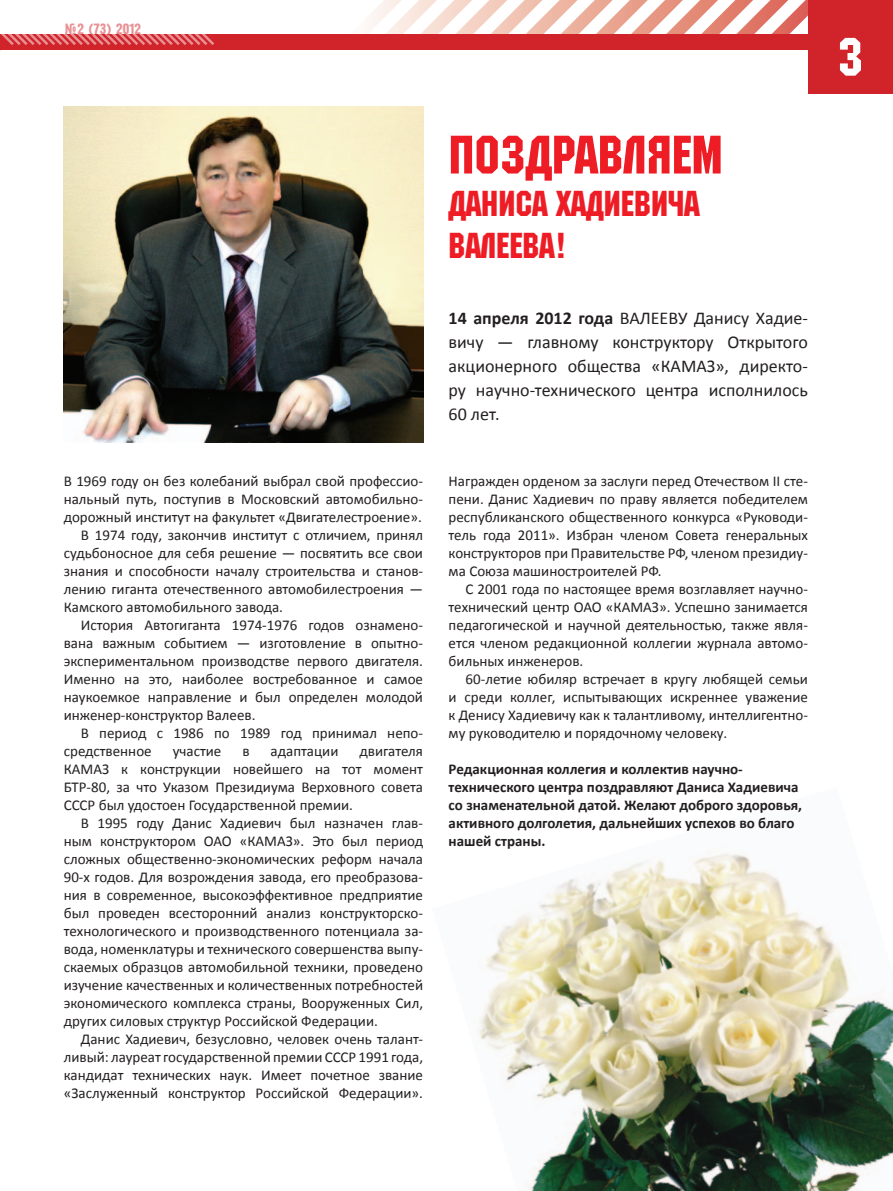
<style>
.page{position:relative;width:893px;height:1191px;background:#fff}
.page>*{position:absolute;margin:0;border:0;box-sizing:border-box;transform-origin:0 0}
.t1{font:54px "Machine C";color:#ee1c24}
.t2{font:54px "Machine C";color:#fff}
.t3{font:36px/42px "Machine C";color:#ee1c24}
.t4{font:18px/24px "Calibri";color:#231f20;text-align:justify}
.t5{font:15px/18px "Calibri";color:#231f20;text-align:justify}
.t6{font:700 15px/18px "Calibri";color:#231f20}
.t7{font:15px "Pollock 1 C";color:#d1232a}
.s1{font-weight:700}
</style>
<div class="page">
<svg style="left:367px;top:0;width:441px;height:34px"></svg>
<div style="left:0;top:34px;width:808px;height:16px;background:#d1232a"></div>
<div style="left:808px;top:0;width:85px;height:94px;background:#d1232a"></div>
<svg style="left:1px;top:34px;width:213px;height:11px"></svg>
<img style="left:478px;top:853px;width:415px;height:338px">
<img style="left:64px;top:106px;width:359px;height:336px">
<p class="t7" style="left:65px;top:21px;width:78px">№2 (73) 2012</p>
<p class="t5" style="left:64px;top:471px;width:361px">В 1969 году он без колебаний выбрал свой профессио-</p>
<p class="t5" style="left:64px;top:489px;width:361px">нальный путь, поступив в Московский автомобильно-</p>
<p class="t5" style="left:64px;top:507px;width:359px">дорожный институт на факультет «Двигателестроение».</p>
<p class="t5" style="left:81px;top:525px;width:344px">В 1974 году, закончив институт с отличием, принял</p>
<p class="t5" style="left:64px;top:543px;width:361px">судьбоносное для себя решение — посвятить все свои</p>
<p class="t5" style="left:64px;top:561px;width:361px">знания и способности началу строительства и станов-</p>
<p class="t5" style="left:64px;top:579px;width:361px">лению гиганта отечественного автомобилестроения —</p>
<p class="t5" style="left:64px;top:597px;width:221px">Камского автомобильного завода.</p>
<p class="t5" style="left:81px;top:615px;width:344px">История Автогиганта 1974-1976 годов ознамено-</p>
<p class="t5" style="left:64px;top:633px;width:361px">вана важным событием — изготовление в опытно-</p>
<p class="t5" style="left:64px;top:651px;width:361px">экспериментальном производстве первого двигателя.</p>
<p class="t5" style="left:64px;top:669px;width:361px">Именно на это, наиболее востребованное и самое</p>
<p class="t5" style="left:64px;top:687px;width:361px">наукоемкое направление и был определен молодой</p>
<p class="t5" style="left:64px;top:705px;width:193px">инженер-конструктор Валеев.</p>
<p class="t5" style="left:81px;top:723px;width:344px">В период с 1986 по 1989 год принимал непо-</p>
<p class="t5" style="left:64px;top:741px;width:89px">средственное</p>
<p class="t5" style="left:173px;top:741px;width:50px">участие</p>
<p class="t5" style="left:242px;top:741px;width:9px">в</p>
<p class="t5" style="left:271px;top:741px;width:69px">адаптации</p>
<p class="t5" style="left:64px;top:741px;width:361px;text-indent:296px">двигателя КАМАЗ к конструкции новейшего на тот момент БТР-80, за что Указом Президиума Верховного совета СССР был удостоен Государственной премии.</p>
<p class="t5" style="left:64px;top:813px;width:361px;text-indent:17px">В 1995 году Данис Хадиевич был назначен глав&shy;ным конструктором ОАО «КАМАЗ». Это был период сложных общественно-экономических реформ начала 90-х годов. Для возрождения завода, его преобразова&shy;ния в современное, высокоэффективное предприятие был проведен всесторонний анализ конструкторско&shy;технологического и производственного потенциала за&shy;вода, номенклатуры и технического совершенства выпу&shy;скаемых образцов автомобильной техники, проведено изучение качественных и количественных потребностей экономического комплекса страны, Вооруженных Сил, других силовых структур Российской Федерации.</p>
<p class="t5" style="left:64px;top:1029px;width:361px;text-indent:17px">Данис Хадиевич, безусловно, человек очень талант&shy;ливый: лауреат государственной премии СССР 1991 года, кандидат технических наук. Имеет почетное звание «Заслуженный конструктор Российской Федерации».</p>
<h1 class="t1" style="left:449px;top:123px;width:276px">Поздравляем</h1>
<h2 class="t3" style="left:449px;top:180px;width:252px">Даниса Хадиевича<br>ВалЕева!</h2>
<p class="t4" style="left:449px;top:305px;width:361px"><span class="s1">14 апреля 2012 года</span> ВАЛЕЕВУ Данису Хадие&shy;вичу — главному конструктору Открытого акционерного общества «КАМАЗ», директо&shy;ру научно-технического центра исполнилось 60 лет.</p>
<p class="t5" style="left:449px;top:471px;width:361px">Награжден орденом за заслуги перед Отечеством II сте&shy;пени. Данис Хадиевич по праву является победителем республиканского общественного конкурса «Руководи&shy;тель года 2011». Избран членом Совета генеральных конструкторов при Правительстве РФ, членом президиу&shy;ма Союза машиностроителей РФ.</p>
<p class="t5" style="left:449px;top:579px;width:361px;text-indent:17px">С 2001 года по настоящее время возглавляет научно&shy;технический центр ОАО «КАМАЗ». Успешно занимается педагогической и научной деятельностью, также явля&shy;ется членом редакционной коллегии журнала автомо&shy;бильных инженеров.</p>
<p class="t5" style="left:449px;top:669px;width:361px;text-indent:17px">60-летие юбиляр встречает в кругу любящей семьи и среди коллег, испытывающих искреннее уважение к Денису Хадиевичу как к талантливому, интеллигентно&shy;му руководителю и порядочному человеку.</p>
<p class="t6" style="left:449px;top:759px;width:355px">Редакционная коллегия и коллектив научно&shy;технического центра поздравляют Даниса Хадиевича со знаменательной датой. Желают доброго здоровья, активного долголетия, дальнейших успехов во благо нашей страны.</p>
<h1 class="t2" style="left:838px;top:25px;width:26px">3</h1>
</div>
